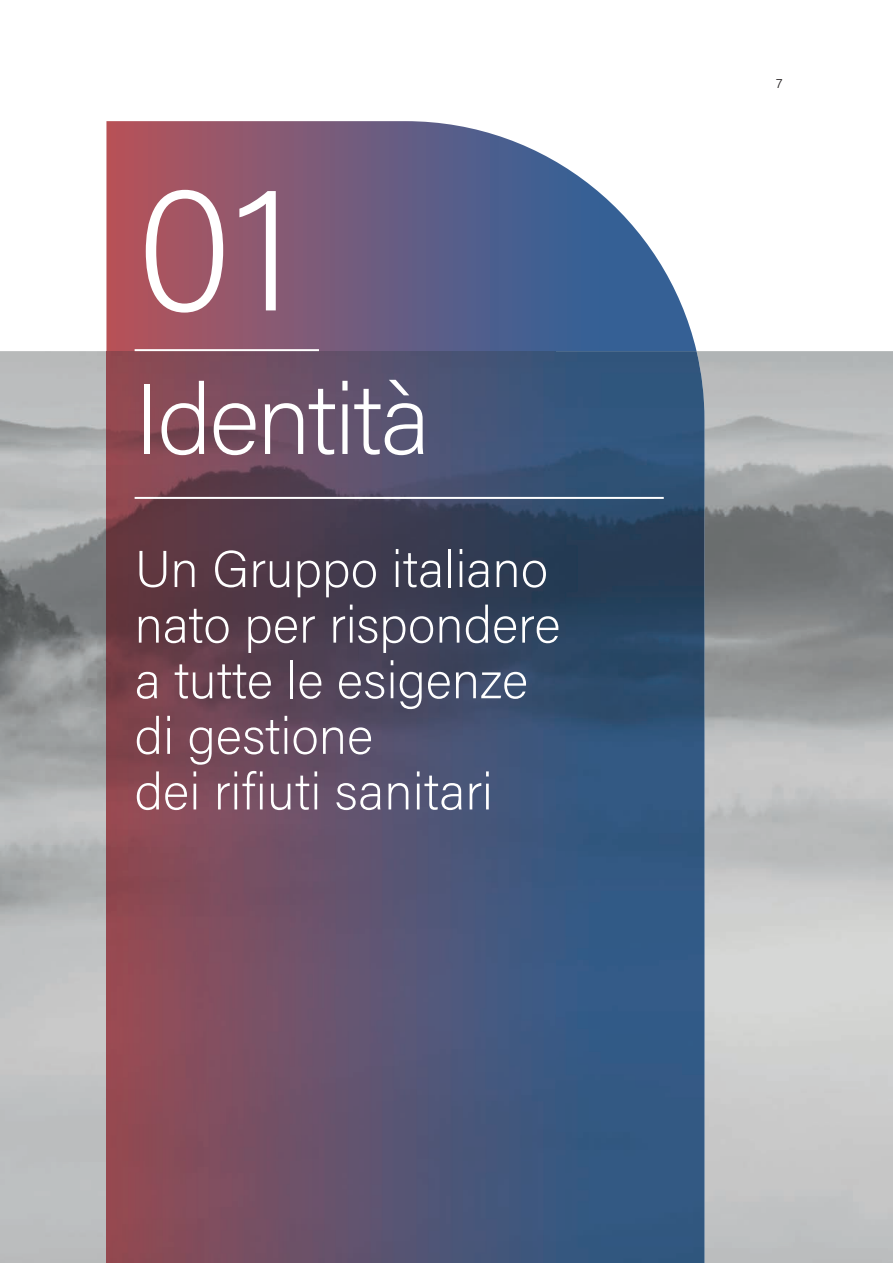
<style>
.page{position:relative;width:893px;height:1263px;background:#fff}
.page>*{position:absolute;margin:0;border:0;box-sizing:border-box;transform-origin:0 0}
.t1{font:200 180px "Acumin Pro";color:#fff}
.t2{font:200 99.3px "Acumin Pro";letter-spacing:-.025em;color:#fff}
.t3{font:200 51.6px/55.7px "Acumin Pro";color:#fff}
.t4{font:300 13.5px "Acumin Pro";color:#231f20}
</style>
<div class="page">
<img style="left:0;top:351px;width:893px;height:912px">
<svg style="left:106px;top:121px;width:590px;height:230px;background:#826f8c"></svg>
<img style="left:106px;top:351px;width:599px;height:912px">
<hr style="left:135px;top:497px;width:529px;height:2px;background:#fff">
<hr style="left:135px;top:349px;width:184px;height:2px;background:#fff">
<h1 class="t1" style="left:136px;top:124px;width:160px">01</h1>
<h2 class="t2" style="left:135px;top:351px;width:298px">Identità</h2>
<p class="t3" style="left:135px;top:539px;width:427px">Un Gruppo italiano nato per rispondere a tutte le esigenze di gestione<br>dei rifiuti sanitari</p>
<p class="t4" style="left:776px;top:74px;width:8px">7</p>
</div>
